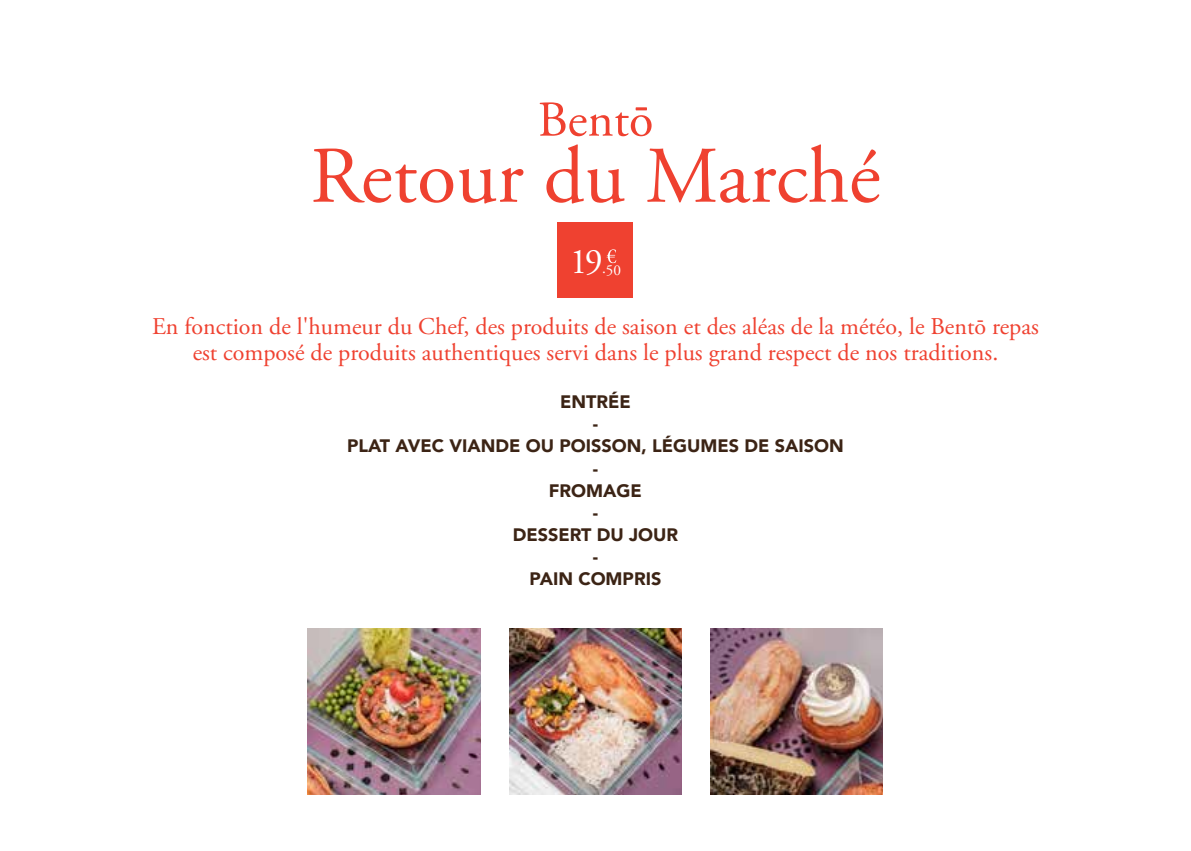
<style>
.page{position:relative;width:1191px;height:851px;background:#fff}
.page>*{position:absolute;margin:0;border:0;box-sizing:border-box;transform-origin:0 0}
.t1{font:80px "Adobe Garamond Pro";color:#ef4130}
.t2{font:50px "Adobe Garamond Pro";color:#ef4130}
.t3{font:36px "Adobe Garamond Pro";color:#fff}
.t4{font:24px/26px "Adobe Garamond Pro";color:#ef4130;text-align:center}
.t5{font:900 18px/22px "Avenir";color:#3c2415;text-align:center}
.t6{font:15.2px "Adobe Garamond Pro";color:#fff}
</style>
<div class="page">
<img style="left:308px;top:628px;width:172px;height:166px">
<img style="left:509px;top:628px;width:172px;height:166px">
<img style="left:710px;top:628px;width:172px;height:166px">
<div style="left:557px;top:222px;width:76px;height:76px;background:#ef4130"></div>
<svg style="left:606px;top:249px;width:10px;height:14px"></svg>
<h2 class="t2" style="left:537px;top:90px;width:117px">Bentō</h2>
<h1 class="t1" style="left:310px;top:128px;width:572px">Retour du Marché</h1>
<h3 class="t3" style="left:570px;top:240px;width:34px">19</h3>
<p class="t6" style="left:602px;top:261px;width:20px">.50</p>
<p class="t4" style="left:152px;top:314px;width:888px">En fonction de l'humeur du Chef, des produits de saison et des aléas de la météo, le Bentō repas est composé de produits authentiques servi dans le plus grand respect de nos traditions.</p>
<p class="t5" style="left:347px;top:390px;width:498px">ENTRÉE<br>-<br>PLAT AVEC VIANDE OU POISSON, LÉGUMES DE SAISON -<br>FROMAGE<br>-<br>DESSERT DU JOUR<br>-<br>PAIN COMPRIS</p>
</div>
